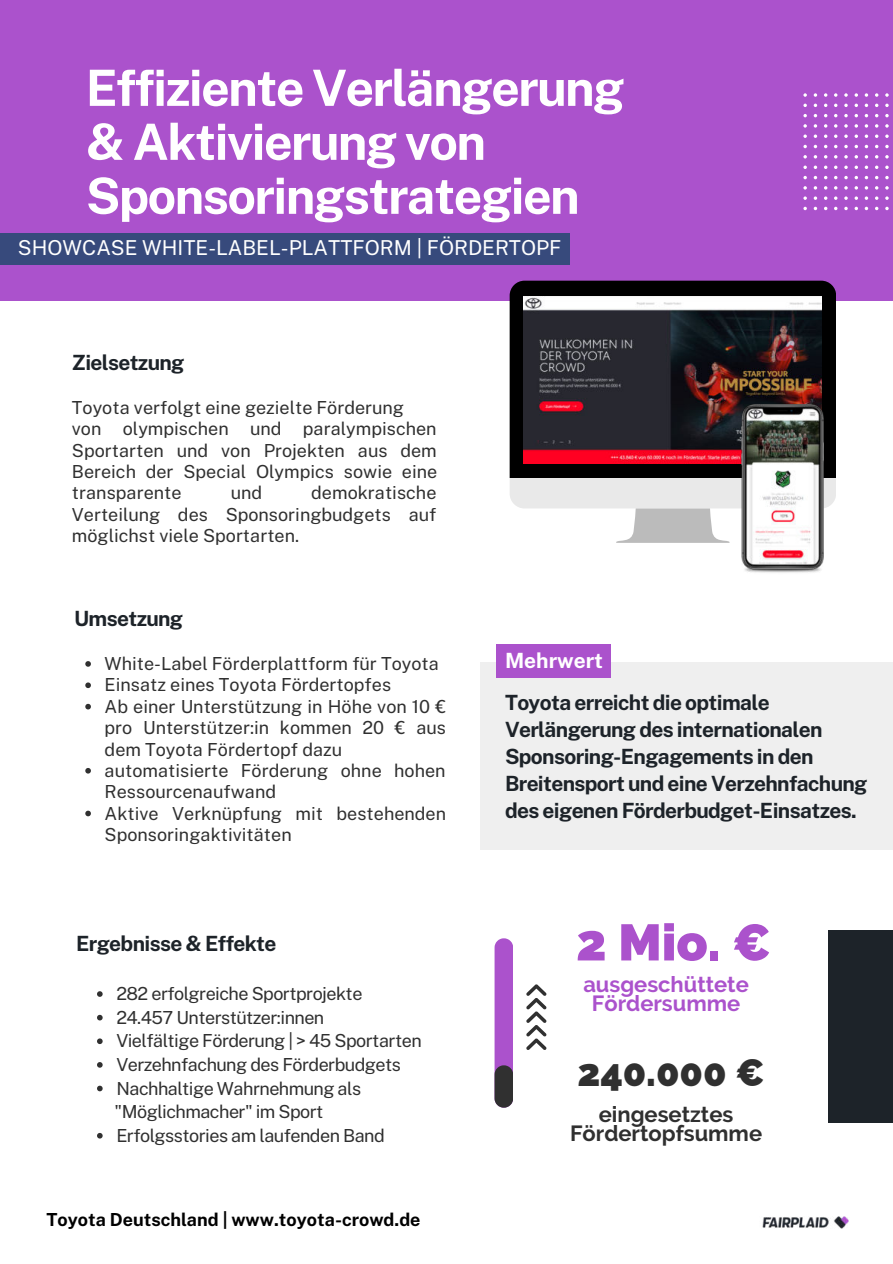
<style>
.page{position:relative;width:893px;height:1264px;background:#fff}
.page>*{position:absolute;margin:0;border:0;box-sizing:border-box;transform-origin:0 0}
.t1{font:800 51px "Raleway";color:#ab52cc}
.t2{font:700 49.95px/54px "Public Sans";letter-spacing:-.03em;color:#fff}
.t3{font:800 38.4px "Raleway";color:#303030}
.t4{font:700 21.9px/18.8px "Raleway";color:#303030;text-align:center}
.t5{font:700 21.9px/18.8px "Raleway";color:#ab52cc;text-align:center}
.t6{font:700 21px/27px "Public Sans";letter-spacing:-.03em;color:#1d2329}
.t7{font:700 21px "Public Sans";color:#fff}
.t8{font:20.55px "Public Sans";color:#fff}
.t9{font:18px/21.3px "Public Sans";color:#303030}
.t10{font:18px/23.5px "Public Sans";letter-spacing:-.03em;color:#303030}
.t11{font:700 18px "Public Sans";color:#000}
</style>
<div class="page">
<div style="left:0;top:0;width:892px;height:301px;background:#ab52cc"></div>
<svg style="left:803px;top:93px;width:86px;height:117px"></svg>
<svg style="left:494px;top:938px;width:19px;height:169px"></svg>
<div style="left:509px;top:281px;width:327px;height:197px;background:#000"></div>
<svg style="left:510px;top:478px;width:326px;height:64px"></svg>
<img style="left:523px;top:296px;width:298px;height:168px">
<div style="left:480px;top:662px;width:412px;height:187px;background:#e9e9e9"></div>
<img style="left:762px;top:1216px;width:87px;height:13px">
<div style="left:828px;top:930px;width:64px;height:192px;background:#1d2329"></div>
<svg style="left:526px;top:984px;width:20px;height:66px"></svg>
<img style="left:741px;top:404px;width:82px;height:169px">
<svg style="left:85px;top:661px;width:6px;height:5px"></svg>
<svg style="left:85px;top:682px;width:6px;height:6px"></svg>
<svg style="left:85px;top:704px;width:6px;height:5px"></svg>
<svg style="left:85px;top:768px;width:6px;height:5px"></svg>
<svg style="left:85px;top:810px;width:6px;height:6px"></svg>
<svg style="left:97px;top:991px;width:6px;height:5px"></svg>
<svg style="left:97px;top:1014px;width:6px;height:6px"></svg>
<svg style="left:97px;top:1038px;width:6px;height:6px"></svg>
<svg style="left:97px;top:1062px;width:6px;height:5px"></svg>
<svg style="left:97px;top:1085px;width:6px;height:6px"></svg>
<svg style="left:97px;top:1133px;width:6px;height:5px"></svg>
<div style="left:0;top:233px;width:570px;height:32px;background:#374a7c"></div>
<div style="left:496px;top:644px;width:115px;height:33px;background:#ab52cc"></div>
<h2 class="t2" style="left:86px;top:58px;width:540px">Effiziente Verlängerung &amp; Aktivierung von<br>Sponsoringstrategien</h2>
<p class="t8" style="left:18px;top:233px;width:545px">SHOWCASE WHITE-LABEL-PLATTFORM | FÖRDERTOPF</p>
<p class="t6" style="left:72px;top:347px;width:114px">Zielsetzung</p>
<p class="t9" style="left:72px;top:395px;width:367px">Toyota verfolgt eine gezielte Förderung von olympischen und paralympischen Sportarten und von Projekten aus dem Bereich der Special Olympics sowie eine transparente</p>
<p class="t9" style="left:72px;top:481px;width:366px;text-align:justify;text-indent:239px">demokratische Verteilung des Sponsoringbudgets auf möglichst viele Sportarten.</p>
<p class="t9" style="left:231px;top:481px;width:33px">und</p>
<p class="t6" style="left:74px;top:604px;width:110px">Umsetzung</p>
<p class="t9" style="left:105px;top:651px;width:343px">White-Label Förderplattform für Toyota<br>Einsatz eines Toyota Fördertopfes<br>Ab einer Unterstützung in Höhe von 10 € pro Unterstützer:in kommen 20 € aus dem Toyota Fördertopf dazu automatisierte Förderung ohne hohen<br>Ressourcenaufwand<br>Aktive Verknüpfung mit bestehenden<br>Sponsoringaktivitäten</p>
<p class="t6" style="left:76px;top:928px;width:202px">Ergebnisse &amp; Effekte</p>
<p class="t10" style="left:116px;top:980px;width:307px">282 erfolgreiche Sportprojekte 24.457 Unterstützer:innen<br>Vielfältige Förderung | &gt; 45 Sportarten Verzehnfachung des Förderbudgets Nachhaltige Wahrnehmung als</p>
<p class="t10" style="left:116px;top:1122px;width:270px">Erfolgsstories am laufenden Band</p>
<p class="t10" style="left:115px;top:1098px;width:210px">"Möglichmacher" im Sport</p>
<p class="t11" style="left:46px;top:1206px;width:375px">Toyota Deutschland | www.toyota-crowd.de</p>
<p class="t7" style="left:505px;top:645px;width:100px">Mehrwert</p>
<p class="t6" style="left:505px;top:687px;width:364px">Toyota erreicht die optimale Verlängerung des internationalen Sponsoring-Engagements in den Breitensport und eine Verzehnfachung des eigenen Förderbudget-Einsatzes.</p>
<h1 class="t1" style="left:576px;top:913px;width:196px">2 Mio. €</h1>
<p class="t5" style="left:583px;top:975px;width:167px">ausgeschüttete<br>Fördersumme</p>
<h3 class="t3" style="left:577px;top:1050px;width:189px">240.000 €</h3>
<p class="t4" style="left:570px;top:1104px;width:193px">eingesetztes<br>Fördertopfsumme</p>
</div>
